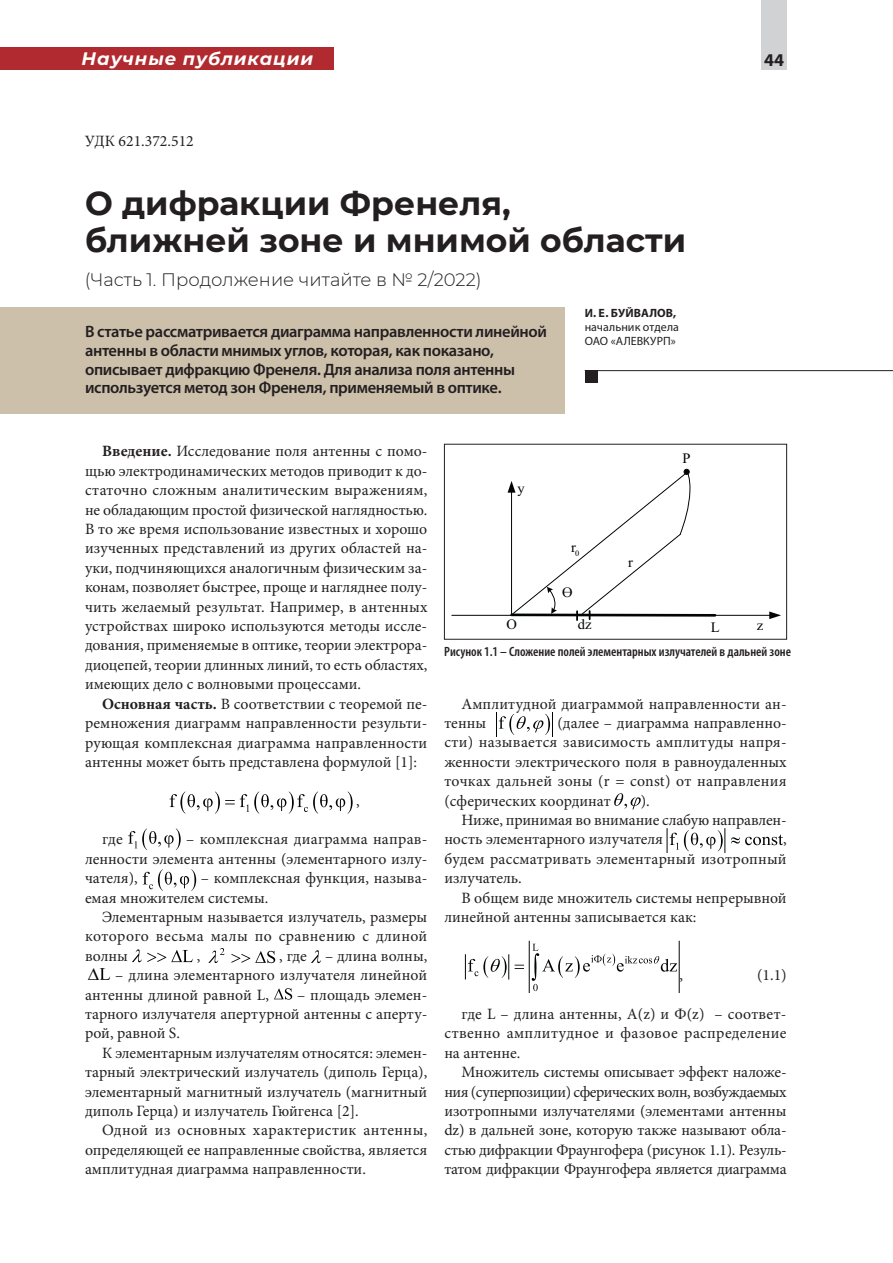
<style>
.page{position:relative;width:893px;height:1263px;background:#fff}
.page>*{position:absolute;margin:0;border:0;box-sizing:border-box;transform-origin:0 0}
.t1{font:700 33px/37.7px "Montserrat";color:#231f20}
.t2{font:300 18px "Montserrat";color:#231f20}
.t3{font:italic 700 18px "Montserrat";letter-spacing:.05em;color:#fff}
.t4{font:700 18px "Myriad Pro";color:#231f20}
.t5{font:600 16.5px/18.8px "Myriad Pro";letter-spacing:-.02em;color:#231f20}
.t6{font:15.75px/19.4px "Minion Pro";color:#231f20;text-align:justify}
.t7{font:14.4px "Times New Roman";color:#030505}
.t8{font:600 condensed 13.5px "Myriad Pro";color:#231f20}
.t9{font:12px/14.4px "Myriad Pro";letter-spacing:.005em;color:#231f20}
.t10{font:700 12px "Myriad Pro";letter-spacing:.01em;color:#231f20}
.t11{font:8.25px "Times New Roman";color:#030505}
.s1{font-weight:700}
</style>
<div class="page">
<div style="left:0;top:47px;width:334px;height:23px;background:#b02a2f"></div>
<div style="left:0;top:308px;width:564px;height:106px;background:#ccc0ab"></div>
<div style="left:585px;top:370px;width:12px;height:13px;background:#231f20"></div>
<hr style="left:585px;top:370px;width:308px;height:1px;background:#231f20">
<svg style="left:170px;top:791px;width:183px;height:23px"></svg>
<svg style="left:128px;top:828px;width:53px;height:22px"></svg>
<svg style="left:143px;top:869px;width:53px;height:22px"></svg>
<svg style="left:132px;top:949px;width:61px;height:13px"></svg>
<svg style="left:231px;top:951px;width:44px;height:12px"></svg>
<svg style="left:208px;top:948px;width:16px;height:15px"></svg>
<svg style="left:311px;top:950px;width:10px;height:13px"></svg>
<svg style="left:274px;top:988px;width:18px;height:11px"></svg>
<svg style="left:496px;top:712px;width:57px;height:24px"></svg>
<svg style="left:614px;top:793px;width:27px;height:16px"></svg>
<svg style="left:667px;top:829px;width:58px;height:23px"></svg>
<svg style="left:731px;top:834px;width:52px;height:11px"></svg>
<hr style="left:529px;top:941px;width:1px;height:51px;background:#030505">
<hr style="left:679px;top:941px;width:1px;height:51px;background:#030505">
<svg style="left:465px;top:955px;width:44px;height:24px"></svg>
<svg style="left:515px;top:965px;width:9px;height:4px"></svg>
<svg style="left:532px;top:944px;width:145px;height:47px"></svg>
<hr style="left:452px;top:615px;width:325px;height:1px;background:#030505">
<svg style="left:769px;top:611px;width:12px;height:8px"></svg>
<svg style="left:691px;top:613px;width:24px;height:4px"></svg>
<div style="left:444px;top:444px;width:343px;height:195px;border:1px solid #231f20"></div>
<div style="left:761px;top:0;width:26px;height:70px;background:#d1d2d4"></div>
<svg style="left:99px;top:968px;width:11px;height:12px"></svg>
<svg style="left:508px;top:469px;width:183px;height:151px"></svg>
<p class="t3" style="left:82px;top:46px;width:233px">Научные публикации</p>
<p class="t6" style="left:85px;top:131px;width:110px">УДК 621.372.512</p>
<h1 class="t1" style="left:85px;top:183px;width:603px">О дифракции Френеля,<br>ближней зоне и мнимой области</h1>
<p class="t2" style="left:85px;top:267px;width:398px">(Часть 1. Продолжение читайте в № 2/2022)</p>
<p class="t5" style="left:85px;top:322px;width:464px">В статье рассматривается диаграмма направленности линейной антенны в области мнимых углов, которая, как показано, описывает дифракцию Френеля. Для анализа поля антенны используется метод зон Френеля, применяемый в оптике.</p>
<p class="t10" style="left:585px;top:305px;width:93px">И. Е. БУЙВАЛОВ,</p>
<p class="t9" style="left:585px;top:320px;width:96px">начальник отдела<br>ОАО «АЛЕВКУРП»</p>
<p class="t4" style="left:764px;top:48px;width:21px">44</p>
<p class="t6" style="left:85px;top:442px;width:344px;text-indent:17px"><span class="s1">Введение.</span> Исследование поля антенны с помо&shy;щью электродинамических методов приводит к до&shy;статочно сложным аналитическим выражениям, не обладающим простой физической наглядностью.<br>В то же время использование известных и хорошо изученных представлений из других областей на&shy;уки, подчиняющихся аналогичным физическим за&shy;конам, позволяет быстрее, проще и нагляднее полу&shy;чить желаемый результат. Например, в антенных устройствах широко используются методы иссле&shy;дования, применяемые в оптике, теории электрора&shy;диоцепей, теории длинных линий, то есть областях, имеющих дело с волновыми процессами.</p>
<p class="t6" style="left:85px;top:694px;width:344px;text-indent:17px"><span class="s1">Основная часть.</span> В соответствии с теоремой пе&shy;ремножения диаграмм направленности результи&shy;рующая комплексная диаграмма направленности антенны может быть представлена формулой [1]:</p>
<p class="t6" style="left:356px;top:791px;width:5px">,</p>
<p class="t6" style="left:102px;top:830px;width:22px">где</p>
<p class="t6" style="left:85px;top:830px;width:344px;text-indent:101px">– комплексная диаграмма направ&shy;ленности элемента антенны (элементарного излу&shy;чателя),</p>
<p class="t6" style="left:85px;top:868px;width:344px;text-indent:116px">– комплексная функция, называ&shy;емая множителем системы.</p>
<p class="t6" style="left:85px;top:907px;width:344px;text-indent:17px">Элементарным называется излучатель, размеры которого весьма малы по сравнению с длиной волны</p>
<p class="t6" style="left:197px;top:946px;width:5px">,</p>
<p class="t6" style="left:279px;top:946px;width:150px">, где – длина волны,</p>
<p class="t6" style="left:85px;top:965px;width:344px;text-indent:30px">– длина элементарного излучателя линейной антенны длиной равной L,</p>
<p class="t6" style="left:85px;top:985px;width:344px;text-indent:212px">– площадь элемен&shy;тарного излучателя апертурной антенны с аперту&shy;рой, равной S.</p>
<p class="t6" style="left:85px;top:1043px;width:344px;text-indent:17px">К элементарным излучателям относятся: элемен&shy;тарный электрический излучатель (диполь Герца), элементарный магнитный излучатель (магнитный диполь Герца) и излучатель Гюйгенса [2].</p>
<p class="t6" style="left:85px;top:1121px;width:344px;text-indent:17px">Одной из основных характеристик антенны, определяющей ее направленные свойства, является амплитудная диаграмма направленности.</p>
<p class="t7" style="left:517px;top:483px;width:9px">y</p>
<p class="t7" style="left:507px;top:619px;width:12px">O</p>
<p class="t11" style="left:571px;top:550px;width:10px">0<sup>r</sup></p>
<p class="t7" style="left:628px;top:557px;width:6px">r</p>
<p class="t7" style="left:683px;top:453px;width:10px">Р</p>
<p class="t7" style="left:578px;top:619px;width:15px">dz</p>
<p class="t7" style="left:711px;top:622px;width:10px">L</p>
<p class="t7" style="left:757px;top:620px;width:8px">z</p>
<p class="t8" style="left:444px;top:644px;width:348px">Рисунок 1.1 – Сложение полей элементарных излучателей в дальней зоне</p>
<p class="t6" style="left:444px;top:694px;width:344px;text-indent:17px">Амплитудной диаграммой направленности ан&shy;тенны</p>
<p class="t6" style="left:444px;top:713px;width:344px;text-indent:113px">(далее – диаграмма направленно&shy;сти) называется зависимость амплитуды напря&shy;женности электрического поля в равноудаленных точках дальней зоны (r = const) от направления (сферических координат</p>
<p class="t6" style="left:641px;top:791px;width:11px">).</p>
<p class="t6" style="left:461px;top:810px;width:327px">Ниже, принимая во внимание слабую направлен-</p>
<p class="t6" style="left:444px;top:830px;width:220px">ность элементарного излучателя</p>
<p class="t6" style="left:444px;top:830px;width:344px;text-indent:339px">, будем рассматривать элементарный изотропный излучатель.</p>
<p class="t6" style="left:444px;top:888px;width:344px;text-indent:17px">В общем виде множитель системы непрерывной линейной антенны записывается как:</p>
<p class="t6" style="left:680px;top:965px;width:5px">,</p>
<p class="t6" style="left:757px;top:965px;width:31px">(1.1)</p>
<p class="t6" style="left:444px;top:1004px;width:344px;text-indent:17px">где L – длина антенны, A(z) и Ф(z) – соответ&shy;ственно амплитудное и фазовое распределение на антенне.</p>
<p class="t6" style="left:444px;top:1062px;width:344px;text-indent:17px">Множитель системы описывает эффект наложе&shy;ния (суперпозиции) сферических волн, возбуждаемых изотропными излучателями (элементами антенны dz) в дальней зоне, которую также называют обла&shy;стью дифракции Фраунгофера (рисунок 1.1). Резуль&shy;татом дифракции Фраунгофера является диаграмма</p>
</div>
